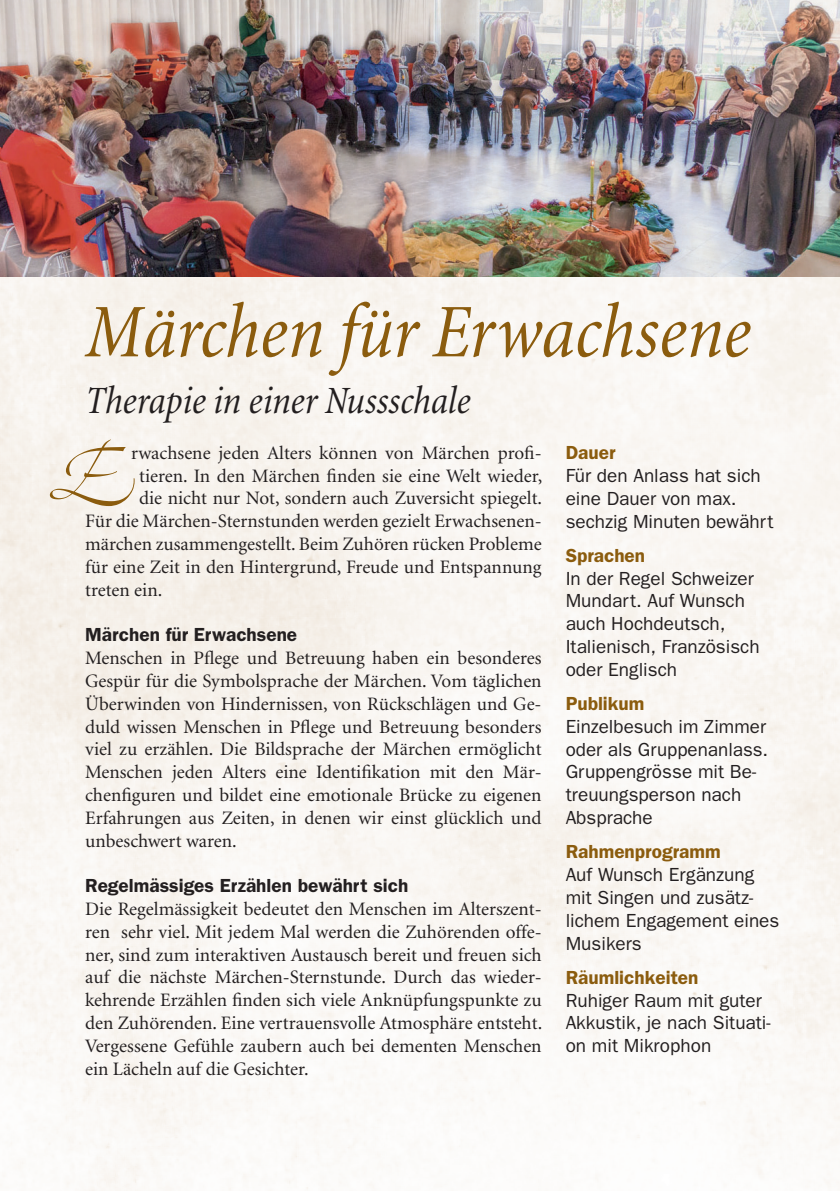
<style>
.page{position:relative;width:840px;height:1191px;background:#fff}
.page>*{position:absolute;margin:0;border:0;box-sizing:border-box;transform-origin:0 0}
.t1{font:italic condensed 77px "Minion";color:#8b5c0e}
.t2{font:italic condensed 39.2px "Minion";letter-spacing:-.005em;color:#231f20}
.t3{font:19px/22.8px "Minion";color:#231f20;text-align:justify}
.t4{font:19px/22.8px "Franklin Gothic";color:#231f20}
.t5{font:600 19px "Franklin Gothic";color:#231f20}
.t6{font:600 19px "Franklin Gothic";color:#8b5c0e}
</style>
<div class="page">
<img style="left:0;top:276px;width:839px;height:915px">
<img style="left:0;top:0;width:839px;height:276px">
<svg style="left:50px;top:439px;width:84px;height:67px"></svg>
<h1 class="t1" style="left:85px;top:292px;width:667px">Märchen für Erwachsene</h1>
<h2 class="t2" style="left:85px;top:380px;width:387px">Therapie in einer Nussschale</h2>
<p class="t3" style="left:131px;top:442px;width:412px">rwachsene jeden Alters können von Märchen profi-</p>
<p class="t3" style="left:139px;top:465px;width:404px">tieren. In den Märchen finden sie eine Welt wieder,</p>
<p class="t3" style="left:139px;top:487px;width:404px">die nicht nur Not, sondern auch Zuversicht spiegelt.</p>
<p class="t3" style="left:85px;top:510px;width:458px">Für die Märchen-Sternstunden werden gezielt Erwachsenen-</p>
<p class="t3" style="left:85px;top:533px;width:458px">märchen zusammengestellt. Beim Zuhören rücken Probleme</p>
<p class="t3" style="left:85px;top:556px;width:457px">für eine Zeit in den Hintergrund, Freude und Entspannung</p>
<p class="t3" style="left:85px;top:579px;width:79px">treten ein.</p>
<p class="t5" style="left:85px;top:623px;width:213px">Märchen für Erwachsene</p>
<p class="t3" style="left:85px;top:647px;width:458px">Menschen in Pflege und Betreuung haben ein besonderes Gespür für die Symbolsprache der Märchen. Vom täglichen Überwinden von Hindernissen, von Rückschlägen und Ge&shy;duld wissen Menschen in Pflege und Betreuung besonders viel zu erzählen. Die Bildsprache der Märchen ermöglicht Menschen jeden Alters eine Identifikation mit den Mär&shy;chenfiguren und bildet eine emotionale Brücke zu eigenen Erfahrungen aus Zeiten, in denen wir einst glücklich und unbeschwert waren.</p>
<p class="t5" style="left:85px;top:874px;width:324px">Regelmässiges Erzählen bewährt sich</p>
<p class="t3" style="left:85px;top:898px;width:458px">Die Regelmässigkeit bedeutet den Menschen im Alterszent&shy;ren sehr viel. Mit jedem Mal werden die Zuhörenden offe&shy;ner, sind zum interaktiven Austausch bereit und freuen sich auf die nächste Märchen-Sternstunde. Durch das wieder&shy;kehrende Erzählen finden sich viele Anknüpfungspunkte zu den Zuhörenden. Eine vertrauensvolle Atmosphäre entsteht.<br>Vergessene Gefühle zaubern auch bei dementen Menschen ein Lächeln auf die Gesichter.</p>
<p class="t6" style="left:565px;top:441px;width:51px">Dauer</p>
<p class="t4" style="left:565px;top:464px;width:209px">Für den Anlass hat sich eine Dauer von max. sechzig Minuten bewährt</p>
<p class="t6" style="left:565px;top:544px;width:81px">Sprachen</p>
<p class="t4" style="left:565px;top:566px;width:195px">In der Regel Schweizer<br>Mundart. Auf Wunsch auch Hochdeutsch,<br>Italienisch, Französisch oder Englisch</p>
<p class="t6" style="left:565px;top:692px;width:80px">Publikum</p>
<p class="t4" style="left:565px;top:714px;width:204px">Einzelbesuch im Zimmer oder als Gruppenanlass.<br>Gruppengrösse mit Be&shy;treuungsperson nach<br>Absprache</p>
<p class="t6" style="left:565px;top:840px;width:156px">Rahmenprogramm</p>
<p class="t4" style="left:565px;top:863px;width:215px">Auf Wunsch Ergänzung mit Singen und zusätz&shy;lichem Engagement eines<br>Musikers</p>
<p class="t6" style="left:565px;top:966px;width:134px">Räumlichkeiten</p>
<p class="t4" style="left:565px;top:988px;width:206px">Ruhiger Raum mit guter<br>Akkustik, je nach Situati&shy;on mit Mikrophon</p>
</div>
